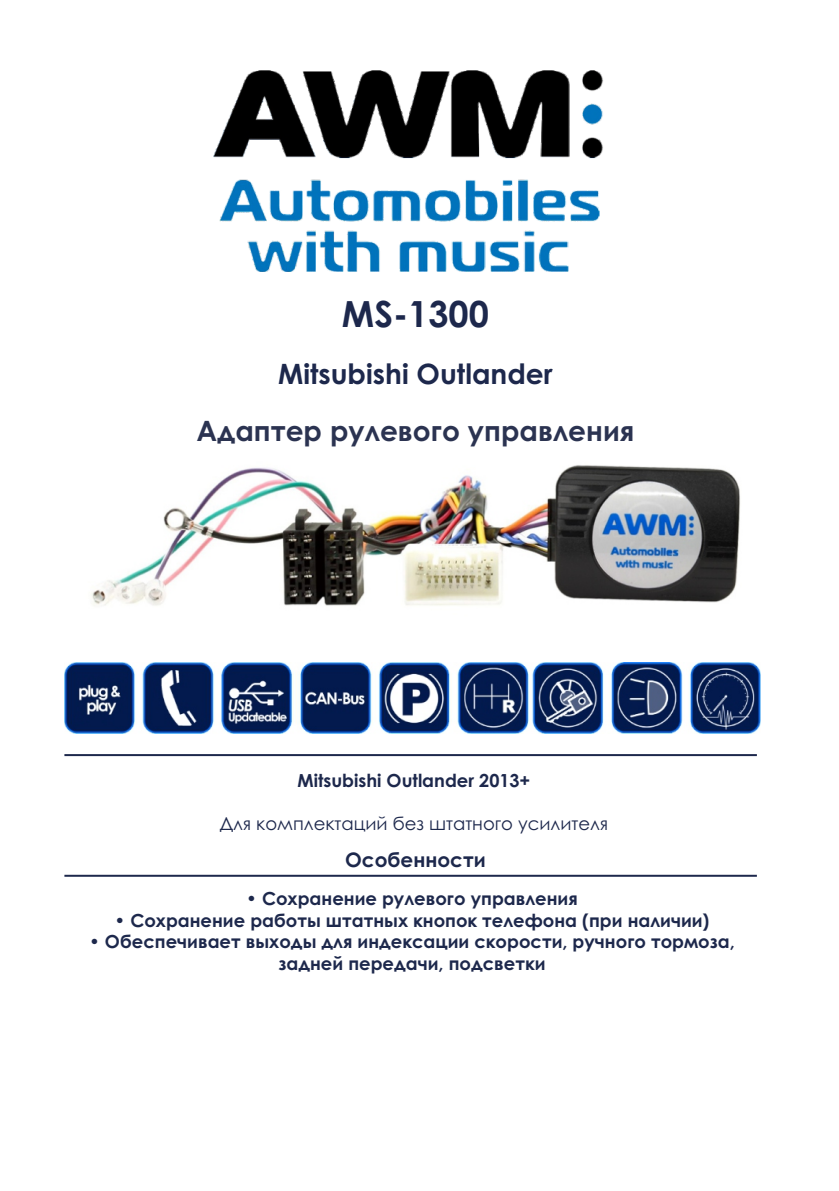
<style>
.page{position:relative;width:839px;height:1191px;background:#fff}
.page>*{position:absolute;margin:0;border:0;box-sizing:border-box;transform-origin:0 0}
.t1{font:700 36px "Century Gothic";color:#1d284c}
.t2{font:700 28px "Century Gothic";color:#2b3351}
.t3{font:700 28px "Century Gothic";color:#1d284c}
.t4{font:700 20px "Century Gothic";color:#1d284c}
.t5{font:700 18px/21.8px "Century Gothic";color:#1d284c;text-align:center}
.t6{font:18px "Century Gothic";color:#1d284c}
</style>
<div class="page">
<hr style="left:64px;top:753px;width:692px;height:2px;background:#1d284c">
<hr style="left:64px;top:874px;width:692px;height:2px;background:#1d284c">
<img style="left:213px;top:70px;width:390px;height:202px">
<img style="left:92px;top:465px;width:648px;height:141px">
<img style="left:64px;top:662px;width:695px;height:71px">
<h1 class="t1" style="left:342px;top:300px;width:148px">MS-1300</h1>
<h2 class="t3" style="left:278px;top:363px;width:276px">Mitsubishi Outlander</h2>
<h2 class="t2" style="left:196px;top:420px;width:439px">Адаптер рулевого управления</h2>
<p class="t5" style="left:297px;top:770px;width:234px">Mitsubishi Outlander 2013+</p>
<p class="t6" style="left:220px;top:816px;width:389px">Для комплектаций без штатного усилителя</p>
<p class="t4" style="left:345px;top:851px;width:142px">Особенности</p>
<p class="t5" style="left:246px;top:888px;width:333px">• Сохранение рулевого управления</p>
<p class="t5" style="left:114px;top:910px;width:596px">• Сохранение работы штатных кнопок телефона (при наличии)</p>
<p class="t5" style="left:89px;top:932px;width:647px">• Обеспечивает выходы для индексации скорости, ручного тормоза, задней передачи, подсветки</p>
</div>
